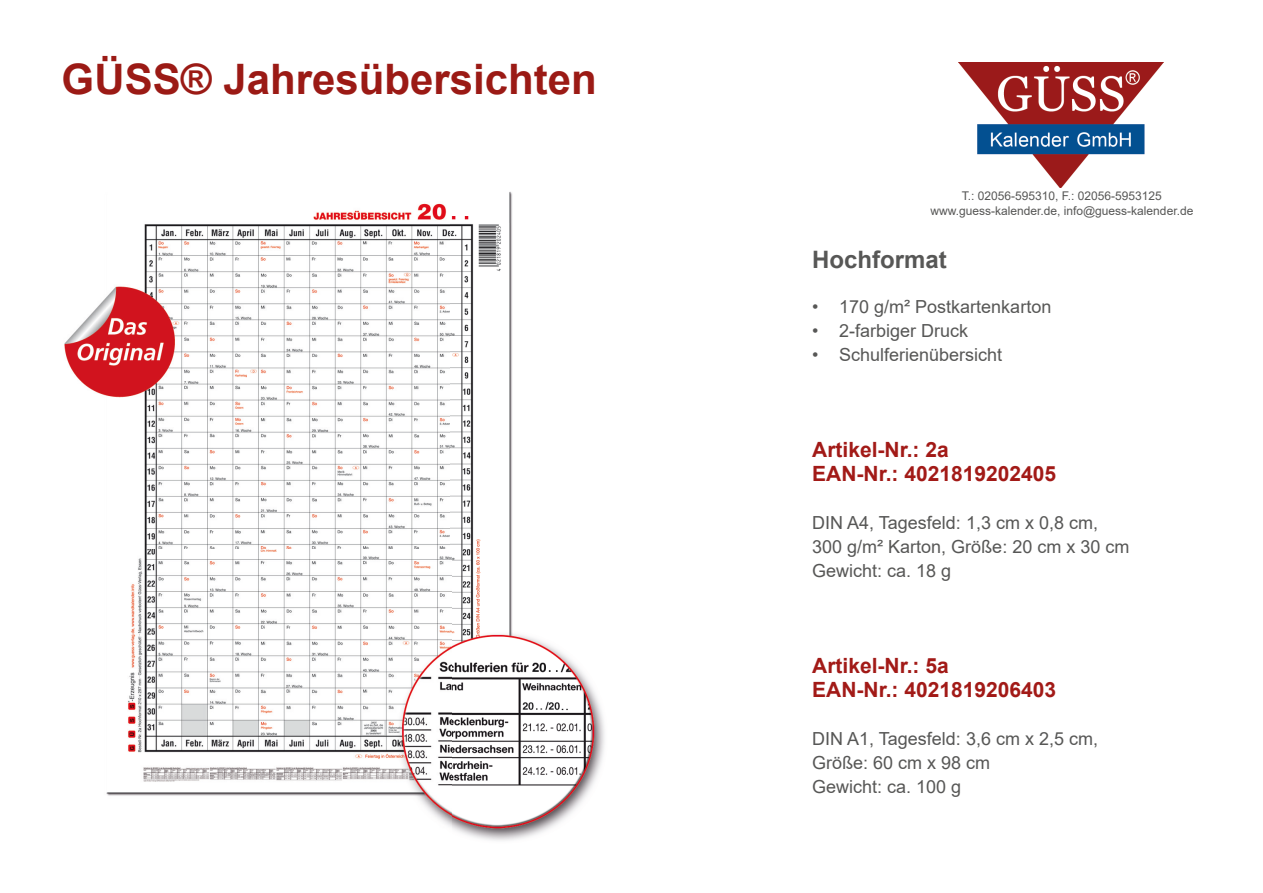
<style>
.page{position:relative;width:1263px;height:893px;background:#fff}
.page>*{position:absolute;margin:0;border:0;box-sizing:border-box;transform-origin:0 0}
.t1{font:700 42px "Arial";color:#9b1a15}
.t2{font:700 24px "Arial";color:#575756}
.t3{font:700 21px/24px "Arial";color:#a21a17}
.t4{font:18px/24px "Arial";color:#575756}
.t5{font:12px/15px "Arial";color:#575756;text-align:center}
</style>
<div class="page">
<img style="left:959px;top:63px;width:204px;height:125px">
<img style="left:64px;top:191px;width:541px;height:650px">
<h1 class="t1" style="left:62px;top:50px;width:537px">GÜSS® Jahresübersichten</h1>
<p class="t5" style="left:930px;top:188px;width:265px">T.: 02056-595310, F.: 02056-5953125 www.guess-kalender.de, info@guess-kalender.de</p>
<h2 class="t2" style="left:812px;top:243px;width:136px">Hochformat</h2>
<p class="t4" style="left:812px;top:295px;width:241px">• 170 g/m² Postkartenkarton</p>
<p class="t4" style="left:812px;top:319px;width:158px">• 2-farbiger Druck</p>
<p class="t4" style="left:812px;top:343px;width:192px">• Schulferienübersicht</p>
<p class="t3" style="left:812px;top:438px;width:245px">Artikel-Nr.: 2a<br>EAN-Nr.: 4021819202405</p>
<p class="t4" style="left:812px;top:511px;width:319px">DIN A4, Tagesfeld: 1,3 cm x 0,8 cm,<br>300 g/m² Karton, Größe: 20 cm x 30 cm<br>Gewicht: ca. 18 g</p>
<p class="t3" style="left:812px;top:654px;width:245px">Artikel-Nr.: 5a<br>EAN-Nr.: 4021819206403</p>
<p class="t4" style="left:812px;top:727px;width:287px">DIN A1, Tagesfeld: 3,6 cm x 2,5 cm,<br>Größe: 60 cm x 98 cm<br>Gewicht: ca. 100 g</p>
</div>
